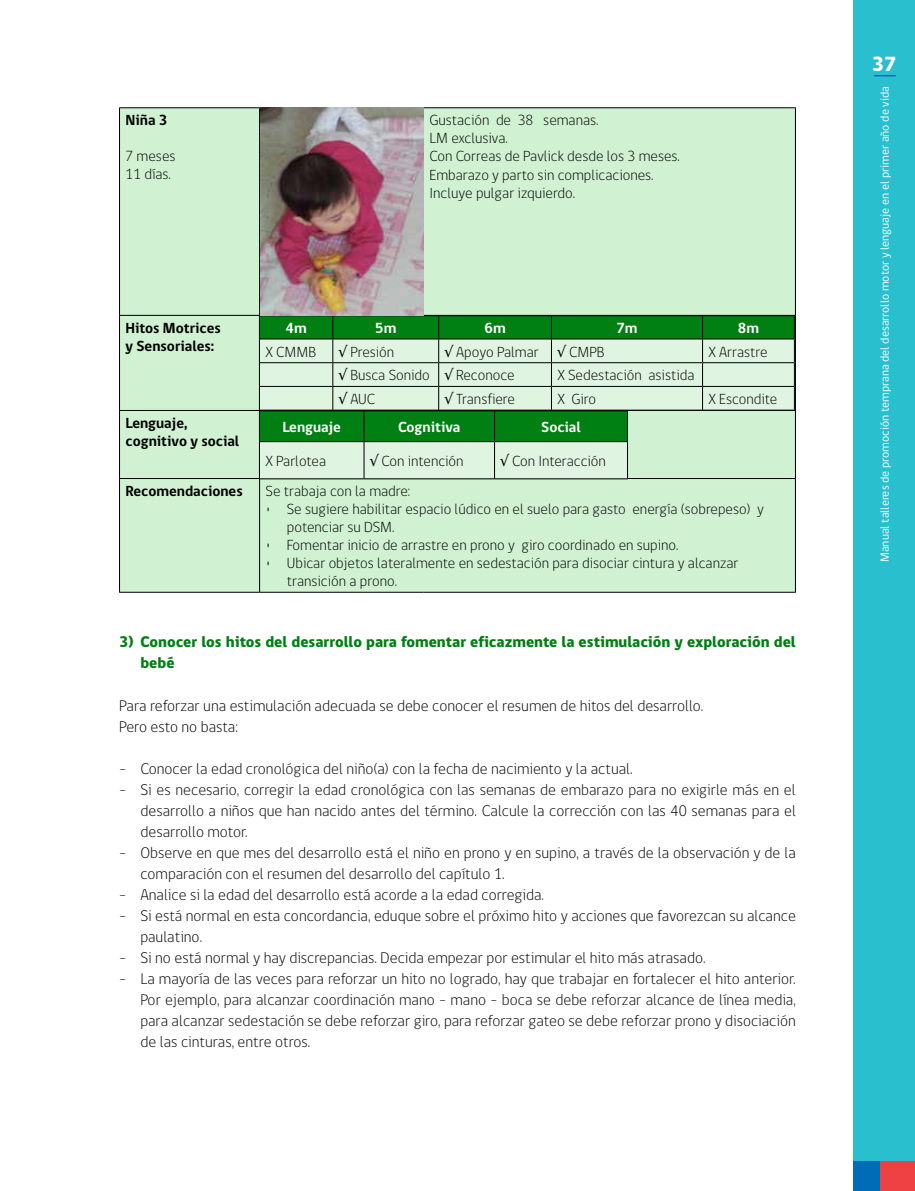
<style>
.page{position:relative;width:915px;height:1191px;background:#fff}
.page>*{position:absolute;margin:0;border:0;box-sizing:border-box;transform-origin:0 0}
.t1{font:800 21px "gob CL";color:#fff}
.t2{font:300 15.75px/21px "gob CL";color:#000}
.t3{font:800 15.75px/21px "gob CL";color:#007f13}
.t4{font:300 15px/18px "gob CL";color:#000}
.t5{font:700 15px/18px "gob CL";color:#000}
.t6{font:700 15px "gob CL";color:#fff}
.t7{font:12px "gob CL";color:#fff}
</style>
<div class="page">
<div style="left:853px;top:0;width:61px;height:1191px;background:#2abfce"></div>
<div style="left:853px;top:1160px;width:26px;height:31px;background:#006cb7"></div>
<div style="left:879px;top:1160px;width:35px;height:31px;background:#ef4144"></div>
<svg style="left:874px;top:75px;width:21px;height:1px"></svg>
<div style="left:120px;top:108px;width:674px;height:484px;background:#d0f2d2"></div>
<hr style="left:119px;top:107px;width:140px;height:1px;background:#000">
<hr style="left:119px;top:108px;width:1px;height:207px;background:#000">
<hr style="left:259px;top:107px;width:164px;height:1px;background:#000">
<hr style="left:259px;top:108px;width:1px;height:207px;background:#000">
<hr style="left:423px;top:107px;width:372px;height:1px;background:#000">
<hr style="left:423px;top:108px;width:1px;height:207px;background:#000">
<hr style="left:794px;top:108px;width:1px;height:207px;background:#000">
<hr style="left:119px;top:315px;width:140px;height:1px;background:#000">
<hr style="left:119px;top:316px;width:1px;height:94px;background:#000">
<hr style="left:423px;top:315px;width:372px;height:1px;background:#000">
<hr style="left:794px;top:316px;width:1px;height:94px;background:#000">
<hr style="left:119px;top:410px;width:140px;height:1px;background:#000">
<hr style="left:119px;top:411px;width:1px;height:67px;background:#000">
<hr style="left:423px;top:410px;width:372px;height:1px;background:#000">
<hr style="left:794px;top:411px;width:1px;height:67px;background:#000">
<hr style="left:119px;top:478px;width:140px;height:1px;background:#000">
<hr style="left:119px;top:479px;width:1px;height:113px;background:#000">
<hr style="left:119px;top:592px;width:140px;height:1px;background:#000">
<hr style="left:259px;top:479px;width:1px;height:113px;background:#000">
<hr style="left:423px;top:478px;width:372px;height:1px;background:#000">
<hr style="left:794px;top:479px;width:1px;height:113px;background:#000">
<hr style="left:259px;top:592px;width:164px;height:1px;background:#000">
<hr style="left:423px;top:592px;width:372px;height:1px;background:#000">
<hr style="left:259px;top:315px;width:74px;height:1px;background:#000">
<hr style="left:333px;top:315px;width:105px;height:1px;background:#000">
<svg style="left:259px;top:316px;width:535px;height:163px;background:#99cb9f"></svg>
<hr style="left:259px;top:410px;width:74px;height:1px;background:#000">
<hr style="left:333px;top:410px;width:105px;height:1px;background:#000">
<hr style="left:438px;top:410px;width:113px;height:1px;background:#000">
<hr style="left:551px;top:410px;width:151px;height:1px;background:#000">
<hr style="left:702px;top:410px;width:92px;height:1px;background:#000">
<img style="left:260px;top:107px;width:163px;height:208px">
<p class="t5" style="left:125px;top:111px;width:43px">Niña 3</p>
<p class="t4" style="left:125px;top:147px;width:51px">7 meses<br>11 días.</p>
<p class="t4" style="left:429px;top:112px;width:252px">Gustación de 38 semanas.<br>LM exclusiva.<br>Con Correas de Pavlick desde los 3 meses.<br>Embarazo y parto sin complicaciones.<br>Incluye pulgar izquierdo.</p>
<p class="t5" style="left:125px;top:319px;width:97px">Hitos Motrices y Sensoriales:</p>
<p class="t6" style="left:285px;top:318px;width:23px">4m</p>
<p class="t6" style="left:375px;top:318px;width:23px">5m</p>
<p class="t6" style="left:484px;top:318px;width:23px">6m</p>
<p class="t6" style="left:616px;top:318px;width:23px">7m</p>
<p class="t6" style="left:737px;top:318px;width:23px">8m</p>
<p class="t4" style="left:265px;top:343px;width:52px">X CMMB</p>
<p class="t4" style="left:339px;top:343px;width:57px">√ Presión</p>
<p class="t4" style="left:444px;top:343px;width:161px">√ Apoyo Palmar √ CMPB</p>
<p class="t4" style="left:708px;top:343px;width:61px">X Arrastre</p>
<p class="t4" style="left:339px;top:367px;width:177px">√ Busca Sonido √ Reconoce</p>
<p class="t4" style="left:557px;top:367px;width:138px">X Sedestación asistida</p>
<p class="t4" style="left:339px;top:390px;width:38px">√ AUC</p>
<p class="t4" style="left:444px;top:390px;width:72px">√ Transfiere</p>
<p class="t4" style="left:557px;top:390px;width:40px">X Giro</p>
<p class="t4" style="left:708px;top:390px;width:70px">X Escondite</p>
<p class="t5" style="left:125px;top:414px;width:115px">Lenguaje, cognitivo y social</p>
<p class="t5" style="left:125px;top:482px;width:119px">Recomendaciones</p>
<p class="t4" style="left:265px;top:482px;width:146px">Se trabaja con la madre:</p>
<p class="t4" style="left:287px;top:500px;width:478px;text-indent:-21px">• Se sugiere habilitar espacio lúdico en el suelo para gasto energía (sobrepeso) y potenciar su DSM.</p>
<p class="t4" style="left:265px;top:536px;width:414px">• Fomentar inicio de arrastre en prono y giro coordinado en supino.</p>
<p class="t4" style="left:287px;top:554px;width:453px;text-indent:-21px">• Ubicar objetos lateralmente en sedestación para disociar cintura y alcanzar transición a prono.</p>
<p class="t6" style="left:282px;top:416px;width:60px">Lenguaje</p>
<p class="t6" style="left:398px;top:416px;width:64px">Cognitiva</p>
<p class="t6" style="left:541px;top:416px;width:41px">Social</p>
<p class="t4" style="left:265px;top:452px;width:62px">X Parlotea</p>
<p class="t4" style="left:370px;top:452px;width:95px">√ Con intención</p>
<p class="t4" style="left:500px;top:452px;width:107px">√ Con Interacción</p>
<p class="t3" style="left:140px;top:632px;width:656px;text-indent:-21px">3) Conocer los hitos del desarrollo para fomentar eficazmente la estimulación y exploración del bebé</p>
<p class="t2" style="left:119px;top:695px;width:585px">Para reforzar una estimulación adecuada se debe conocer el resumen de hitos del desarrollo.<br>Pero esto no basta:</p>
<p class="t2" style="left:119px;top:758px;width:515px">- Conocer la edad cronológica del niño(a) con la fecha de nacimiento y la actual.</p>
<p class="t2" style="left:140px;top:779px;width:656px;text-align:justify;text-indent:-21px">- Si es necesario, corregir la edad cronológica con las semanas de embarazo para no exigirle más en el desarrollo a niños que han nacido antes del término. Calcule la corrección con las 40 semanas para el desarrollo motor.</p>
<p class="t2" style="left:140px;top:842px;width:656px;text-indent:-21px">- Observe en que mes del desarrollo está el niño en prono y en supino, a través de la observación y de la comparación con el resumen del desarrollo del capítulo 1.</p>
<p class="t2" style="left:119px;top:884px;width:426px">- Analice si la edad del desarrollo está acorde a la edad corregida.</p>
<p class="t2" style="left:140px;top:905px;width:656px;text-indent:-21px">- Si está normal en esta concordancia, eduque sobre el próximo hito y acciones que favorezcan su alcance paulatino.</p>
<p class="t2" style="left:119px;top:947px;width:587px">- Si no está normal y hay discrepancias. Decida empezar por estimular el hito más atrasado.</p>
<p class="t2" style="left:140px;top:968px;width:656px;text-align:justify;text-indent:-21px">- La mayoría de las veces para reforzar un hito no logrado, hay que trabajar en fortalecer el hito anterior.<br>Por ejemplo, para alcanzar coordinación mano - mano - boca se debe reforzar alcance de línea media, para alcanzar sedestación se debe reforzar giro, para reforzar gateo se debe reforzar prono y disociación de las cinturas, entre otros.</p>
<h1 class="t1" style="left:871px;top:49px;width:26px">37</h1>
<p class="t7" style="left:876px;top:562px;width:477px;rotate:-90deg">Manual talleres de promoción temprana del desarrollo motor y lenguaje en el primer año de vida</p>
</div>
